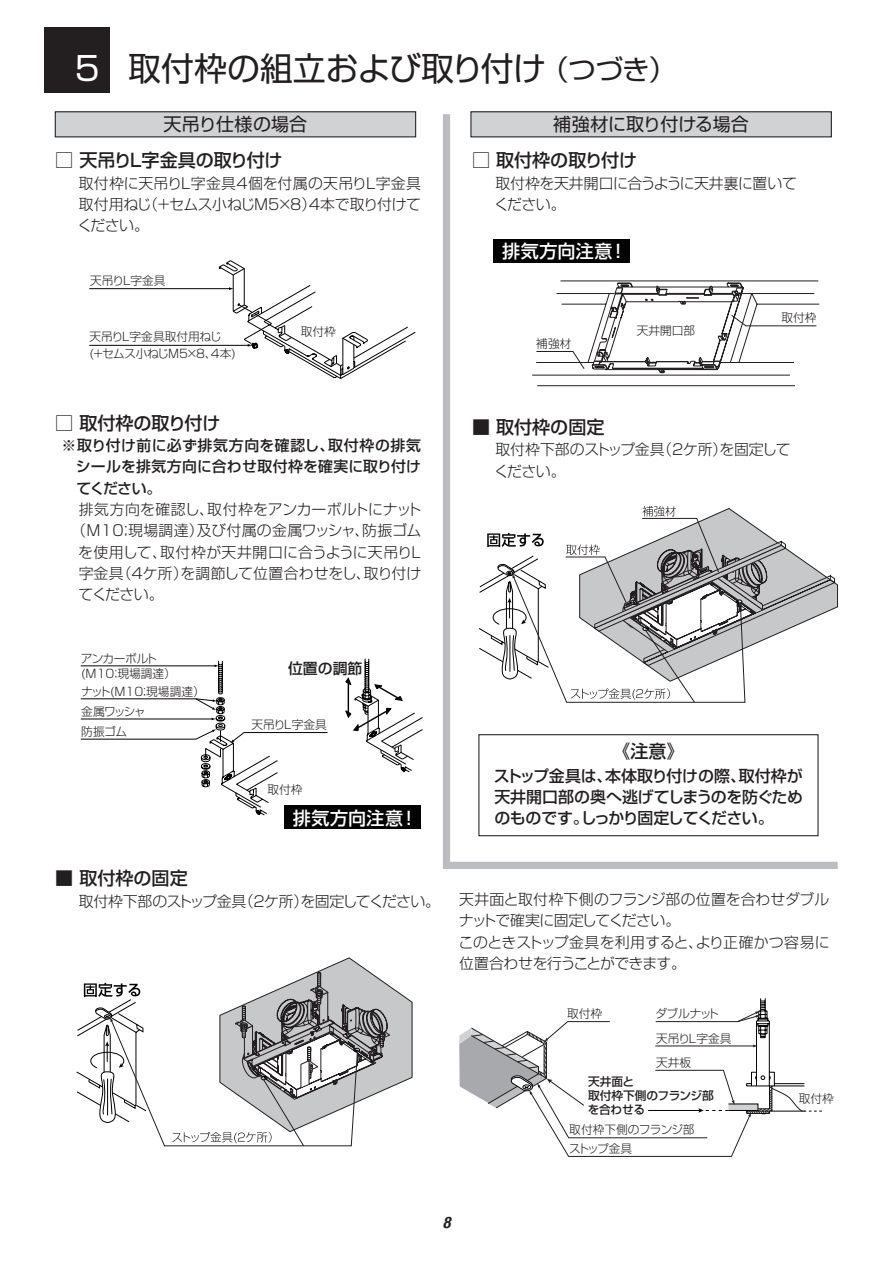
<style>
.page{position:relative;width:893px;height:1263px;background:#fff}
.page>*{position:absolute;margin:0;border:0;box-sizing:border-box;transform-origin:0 0}
.t1{font:33px "Shin Go Pro";letter-spacing:-.015em;color:#231f20}
.t2{font:500 18px "Shin Go Pro";color:#231f20}
.t3{font:18px "Shin Go Pro";color:#231f20}
.t4{font:500 18px "Shin Go Pro";letter-spacing:.025em;color:#fff}
.t5{font:500 15.9px/21.3px "Shin Go Pro";letter-spacing:-.02em;color:#231f20;text-align:justify}
.t6{font:italic 700 condensed 15.9px "Helvetica Neue LT";color:#231f20}
.t7{font:300 14.85px/21.3px "Shin Go Pro";letter-spacing:-.015em;color:#231f20}
.t8{font:500 14.85px/21.3px "Shin Go Pro";letter-spacing:.02em;color:#231f20;text-align:justify}
.t9{font:300 14.85px "Shin Go Pro";letter-spacing:.005em;color:#231f20}
.t10{font:300 14.85px "Shin Go Pro";letter-spacing:.02em;color:#231f20}
.t11{font:300 14.85px "Shin Go Pro";letter-spacing:.015em;color:#231f20}
.t12{font:300 11.7px/24.3px "Shin Go Pro";color:#231f20}
.t13{font:300 11.7px/20.2px "Shin Go Pro";letter-spacing:-.035em;color:#231f20}
.t14{font:500 11.7px/13.8px "Shin Go Pro";letter-spacing:-.01em;color:#231f20}
.t15{font:300 11.7px "Shin Go Pro";letter-spacing:-.04em;color:#231f20}
.s1{color:#fff}
.s2{font-size:27.6px}
</style>
<div class="page">
<div style="left:45px;top:27px;width:65px;height:66px;background:#231f20"></div>
<div style="left:55px;top:112px;width:361px;height:25px;background:#d1d2d4"></div>
<div style="left:55px;top:111px;width:361px;height:26px;border:1px solid #231f20"></div>
<hr style="left:89px;top:288px;width:141px;height:1px;background:#030303">
<hr style="left:89px;top:345px;width:160px;height:1px;background:#030303">
<svg style="left:219px;top:260px;width:197px;height:119px"></svg>
<div style="left:285px;top:806px;width:136px;height:23px;background:#030303"></div>
<svg style="left:80px;top:660px;width:248px;height:156px"></svg>
<svg style="left:345px;top:658px;width:78px;height:115px"></svg>
<svg style="left:76px;top:957px;width:336px;height:189px"></svg>
<svg style="left:459px;top:998px;width:363px;height:159px"></svg>
<svg style="left:443px;top:111px;width:395px;height:758px"></svg>
<h1 class="t1" style="left:75px;top:42px;width:603px"><span class="s1">5</span> 取付枠の組立および取り付け<span class="s2">（つづき）</span></h1>
<p class="t3" style="left:164px;top:110px;width:145px">天吊り仕様の場合</p>
<p class="t3" style="left:553px;top:110px;width:197px">補強材に取り付ける場合</p>
<p class="t2" style="left:55px;top:145px;width:229px">□ 天吊りL字金具の取り付け</p>
<p class="t7" style="left:77px;top:170px;width:345px;text-align:justify">取付枠に天吊りL字金具4個を付属の天吊りL字金具取付用ねじ（+セムス小ねじM5×8）４本で取り付けてください。</p>
<p class="t2" style="left:472px;top:145px;width:167px">□ 取付枠の取り付け</p>
<p class="t7" style="left:494px;top:170px;width:304px">取付枠を天井開口に合うように天井裏に置いてください。</p>
<p class="t12" style="left:90px;top:267px;width:77px">天吊りL字金具</p>
<p class="t12" style="left:89px;top:323px;width:134px">天吊りL字金具取付用ねじ</p>
<p class="t12" style="left:301px;top:318px;width:37px">取付枠</p>
<p class="t15" style="left:89px;top:344px;width:148px">(+セムス小ねじM5×8、4本)</p>
<p class="t2" style="left:55px;top:408px;width:167px">□ 取付枠の取り付け</p>
<p class="t8" style="left:76px;top:433px;width:347px;text-indent:-14px">※取り付け前に必ず排気方向を確認し、取付枠の排気シールを排気方向に合わせ取付枠を確実に取り付けてください。</p>
<p class="t11" style="left:79px;top:497px;width:345px">排気方向を確認し、取付枠をアンカーボルトにナット</p>
<p class="t10" style="left:71px;top:518px;width:352px">（M10；現場調達）及び付属の金属ワッシャ、防振ゴム</p>
<p class="t9" style="left:78px;top:540px;width:344px">を使用して、取付枠が天井開口に合うように天吊りL</p>
<p class="t9" style="left:79px;top:561px;width:344px">字金具（４ケ所）を調節して位置合わせをし、取り付け</p>
<p class="t7" style="left:78px;top:582px;width:87px">てください。</p>
<p class="t12" style="left:81px;top:650px;width:96px;line-height:14.9px">アンカーボルト(M10；現場調達）</p>
<p class="t13" style="left:81px;top:679px;width:125px">ナット(M10；現場調達）金属ワッシャ<br>防振ゴム</p>
<p class="t8" style="left:288px;top:656px;width:76px">位置の調節</p>
<p class="t12" style="left:251px;top:711px;width:77px">天吊りL字金具</p>
<p class="t12" style="left:267px;top:776px;width:37px">取付枠</p>
<p class="t4" style="left:293px;top:803px;width:126px">排気方向注意！</p>
<p class="t2" style="left:55px;top:864px;width:134px">■ 取付枠の固定</p>
<p class="t7" style="left:79px;top:889px;width:363px">取付枠下部のストップ金具（2ケ所）を固定してください。</p>
<p class="t4" style="left:502px;top:237px;width:126px">排気方向注意！</p>
<p class="t12" style="left:536px;top:330px;width:37px">補強材</p>
<p class="t12" style="left:637px;top:317px;width:60px">天井開口部</p>
<p class="t12" style="left:781px;top:304px;width:37px">取付枠</p>
<p class="t2" style="left:472px;top:412px;width:134px">■ 取付枠の固定</p>
<p class="t7" style="left:494px;top:437px;width:298px">取付枠下部のストップ金具（2ケ所）を固定してください。</p>
<p class="t2" style="left:612px;top:736px;width:74px">《注意》</p>
<p class="t5" style="left:494px;top:763px;width:311px">ストップ金具は、本体取り付けの際、取付枠が天井開口部の奥へ逃げてしまうのを防ぐためのものです。しっかり固定してください。</p>
<p class="t7" style="left:458px;top:887px;width:373px">天井面と取付枠下側のフランジ部の位置を合わせダブルナットで確実に固定してください。<br>このときストップ金具を利用すると、より正確かつ容易に位置合わせを行うことができます。</p>
<p class="t12" style="left:567px;top:1000px;width:37px">取付枠</p>
<p class="t12" style="left:656px;top:1000px;width:77px">ダブルナット天吊りL字金具天井板</p>
<p class="t14" style="left:588px;top:1073px;width:128px">天井面と<br>取付枠下側のフランジ部を合わせる</p>
<p class="t13" style="left:569px;top:1119px;width:127px;line-height:18.8px">取付枠下側のフランジ部ストップ金具</p>
<p class="t12" style="left:799px;top:1085px;width:37px">取付枠</p>
<p class="t6" style="left:443px;top:1212px;width:9px">8</p>
</div>
